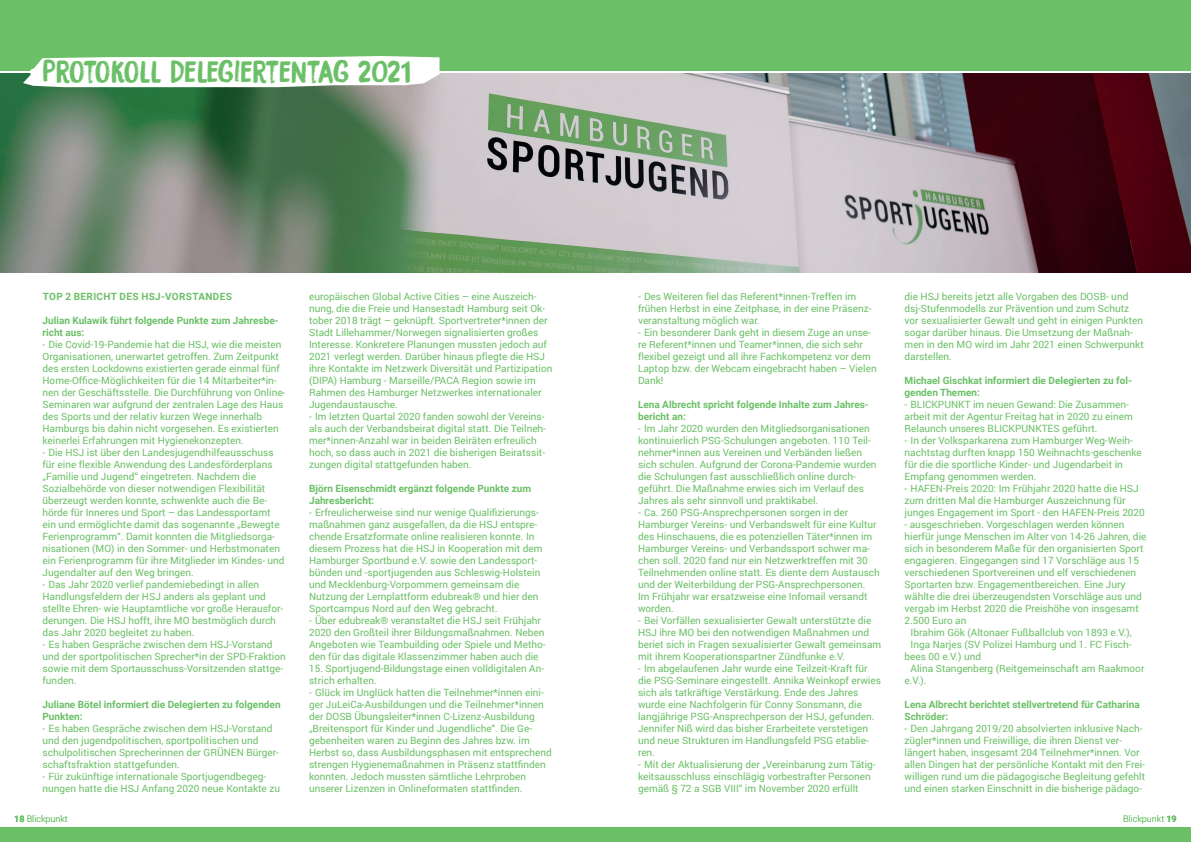
<style>
.page{position:relative;width:1191px;height:842px;background:#fff}
.page>*{position:absolute;margin:0;border:0;box-sizing:border-box;transform-origin:0 0}
.t1{font:28px "DK Bocadillo";letter-spacing:-.015em;color:#6bc067}
.t2{font:10px/12px "Roboto";color:#6bc067}
.t3{font:700 10px/12px "Roboto";color:#6bc067}
.t4{font:700 10px "Roboto";letter-spacing:.035em;color:#6bc067}
.t5{font:300 9px "Roboto";color:#6bc067}
.s1{font-weight:700}
</style>
<div class="page">
<img style="left:0;top:74px;width:1191px;height:198px">
<div style="left:0;top:0;width:1191px;height:71px;background:#6bc067"></div>
<svg style="left:23px;top:56px;width:416px;height:31px"></svg>
<div style="left:0;top:828px;width:1191px;height:14px;background:#6bc067"></div>
<h1 class="t1" style="left:43px;top:54px;width:370px">PROTOKOLL DELEGIERTENTAG 2021</h1>
<p class="t4" style="left:43px;top:289px;width:191px">TOP 2 BERICHT DES HSJ-VORSTANDES</p>
<p class="t3" style="left:43px;top:314px;width:238px">Julian Kulawik führt folgende Punkte zum Jahresbe&shy;richt aus:</p>
<p class="t2" style="left:43px;top:338px;width:244px">- Die Covid-19-Pandemie hat die HSJ, wie die meisten Organisationen, unerwartet getroffen. Zum Zeitpunkt des ersten Lockdowns existierten gerade einmal fünf Home-Office-Möglichkeiten für die 14 Mitarbeiter*in&shy;nen der Geschäftsstelle. Die Durchführung von Online-Seminaren war aufgrund der zentralen Lage des Haus des Sports und der relativ kurzen Wege innerhalb Hamburgs bis dahin nicht vorgesehen. Es existierten keinerlei Erfahrungen mit Hygienekonzepten.</p>
<p class="t2" style="left:43px;top:446px;width:244px">- Die HSJ ist über den Landesjugendhilfeausschuss für eine flexible Anwendung des Landesförderplans „Familie und Jugend“ eingetreten. Nachdem die Sozialbehörde von dieser notwendigen Flexibilität überzeugt werden konnte, schwenkte auch die Be&shy;hörde für Inneres und Sport – das Landessportamt ein und ermöglichte damit das sogenannte „Bewegte Ferienprogramm“. Damit konnten die Mitgliedsorga&shy;nisationen (MO) in den Sommer- und Herbstmonaten ein Ferienprogramm für ihre Mitglieder im Kindes- und Jugendalter auf den Weg bringen.</p>
<p class="t2" style="left:43px;top:578px;width:242px">- Das Jahr 2020 verlief pandemiebedingt in allen Handlungsfeldern der HSJ anders als geplant und stellte Ehren- wie Hauptamtliche vor große Herausfor&shy;derungen. Die HSJ hofft, ihre MO bestmöglich durch das Jahr 2020 begleitet zu haben.</p>
<p class="t2" style="left:43px;top:638px;width:245px">- Es haben Gespräche zwischen dem HSJ-Vorstand und der sportpolitischen Sprecher*in der SPD-Fraktion sowie mit dem Sportausschuss-Vorsitzenden stattge&shy;funden.</p>
<p class="t3" style="left:43px;top:698px;width:240px">Juliane Bötel informiert die Delegierten zu folgenden<br>Punkten:</p>
<p class="t2" style="left:43px;top:722px;width:238px">- Es haben Gespräche zwischen dem HSJ-Vorstand und den jugendpolitischen, sportpolitischen und schulpolitischen Sprecherinnen der GRÜNEN Bürger&shy;schaftsfraktion stattgefunden.</p>
<p class="t2" style="left:43px;top:770px;width:239px">- Für zukünftige internationale Sportjugendbegeg&shy;nungen hatte die HSJ Anfang 2020 neue Kontakte zu</p>
<p class="t2" style="left:309px;top:290px;width:245px">europäischen Global Active Cities – eine Auszeich&shy;nung, die die Freie und Hansestadt Hamburg seit Ok&shy;tober 2018 trägt – geknüpft. Sportvertreter*innen der Stadt Lillehammer/Norwegen signalisierten großes Interesse. Konkretere Planungen mussten jedoch auf 2021 verlegt werden. Darüber hinaus pflegte die HSJ ihre Kontakte im Netzwerk Diversität und Partizipation (DIPA) Hamburg - Marseille/PACA Region sowie im Rahmen des Hamburger Netzwerkes internationaler Jugendaustausche.</p>
<p class="t2" style="left:309px;top:410px;width:238px">- Im letzten Quartal 2020 fanden sowohl der Vereins&shy;als auch der Verbandsbeirat digital statt. Die Teilneh&shy;mer*innen-Anzahl war in beiden Beiräten erfreulich hoch, so dass auch in 2021 die bisherigen Beiratssit&shy;zungen digital stattgefunden haben.</p>
<p class="t3" style="left:309px;top:482px;width:223px">Björn Eisenschmidt ergänzt folgende Punkte zum<br>Jahresbericht:</p>
<p class="t2" style="left:309px;top:506px;width:235px">- Erfreulicherweise sind nur wenige Qualifizierungs&shy;maßnahmen ganz ausgefallen, da die HSJ entspre&shy;chende Ersatzformate online realisieren konnte. In diesem Prozess hat die HSJ in Kooperation mit dem Hamburger Sportbund e.V. sowie den Landessport&shy;bünden und -sportjugenden aus Schleswig-Holstein und Mecklenburg-Vorpommern gemeinsam die Nutzung der Lernplattform edubreak® und hier den Sportcampus Nord auf den Weg gebracht.</p>
<p class="t2" style="left:309px;top:614px;width:238px">- Über edubreak® veranstaltet die HSJ seit Frühjahr 2020 den Großteil ihrer Bildungsmaßnahmen. Neben Angeboten wie Teambuilding oder Spiele und Metho&shy;den für das digitale Klassenzimmer haben auch die</p>
<p class="t2" style="left:309px;top:662px;width:237px">15. Sportjugend-Bildungstage einen volldigitalen An&shy;strich erhalten.</p>
<p class="t2" style="left:309px;top:686px;width:244px">- Glück im Unglück hatten die Teilnehmer*innen eini&shy;ger JuLeiCa-Ausbildungen und die Teilnehmer*innen der DOSB Übungsleiter*innen C-Lizenz-Ausbildung „Breitensport für Kinder und Jugendliche“. Die Ge&shy;gebenheiten waren zu Beginn des Jahres bzw. im Herbst so, dass Ausbildungsphasen mit entsprechend strengen Hygienemaßnahmen in Präsenz stattfinden konnten. Jedoch mussten sämtliche Lehrproben unserer Lizenzen in Onlineformaten stattfinden.</p>
<p class="t2" style="left:638px;top:290px;width:235px">- Des Weiteren fiel das Referent*innen-Treffen im frühen Herbst in eine Zeitphase, in der eine Präsenz&shy;veranstaltung möglich war.</p>
<p class="t2" style="left:638px;top:326px;width:240px">- Ein besonderer Dank geht in diesem Zuge an unse&shy;re Referent*innen und Teamer*innen, die sich sehr flexibel gezeigt und all ihre Fachkompetenz vor dem Laptop bzw. der Webcam eingebracht haben – Vielen Dank!</p>
<p class="t3" style="left:638px;top:398px;width:232px">Lena Albrecht spricht folgende Inhalte zum Jahres&shy;bericht an:</p>
<p class="t2" style="left:638px;top:422px;width:240px">- Im Jahr 2020 wurden den Mitgliedsorganisationen kontinuierlich PSG-Schulungen angeboten. 110 Teil&shy;nehmer*innen aus Vereinen und Verbänden ließen sich schulen. Aufgrund der Corona-Pandemie wurden die Schulungen fast ausschließlich online durch&shy;geführt. Die Maßnahme erwies sich im Verlauf des Jahres als sehr sinnvoll und praktikabel.</p>
<p class="t2" style="left:638px;top:506px;width:243px">- Ca. 260 PSG-Ansprechpersonen sorgen in der Hamburger Vereins- und Verbandswelt für eine Kultur des Hinschauens, die es potenziellen Täter*innen im Hamburger Vereins- und Verbandssport schwer ma&shy;chen soll. 2020 fand nur ein Netzwerktreffen mit 30<br>Teilnehmenden online statt. Es diente dem Austausch und der Weiterbildung der PSG-Ansprechpersonen.<br>Im Frühjahr war ersatzweise eine Infomail versandt worden.</p>
<p class="t2" style="left:638px;top:614px;width:245px">- Bei Vorfällen sexualisierter Gewalt unterstützte die HSJ ihre MO bei den notwendigen Maßnahmen und beriet sich in Fragen sexualisierter Gewalt gemeinsam mit ihrem Kooperationspartner Zündfunke e.V.</p>
<p class="t2" style="left:638px;top:662px;width:244px">- Im abgelaufenen Jahr wurde eine Teilzeit-Kraft für die PSG-Seminare eingestellt. Annika Weinkopf erwies sich als tatkräftige Verstärkung. Ende des Jahres wurde eine Nachfolgerin für Conny Sonsmann, die langjährige PSG-Ansprechperson der HSJ, gefunden.<br>Jennifer Niß wird das bisher Erarbeitete verstetigen und neue Strukturen im Handlungsfeld PSG etablie&shy;ren.</p>
<p class="t2" style="left:638px;top:758px;width:239px">- Mit der Aktualisierung der „Vereinbarung zum Tätig&shy;keitsausschluss einschlägig vorbestrafter Personen gemäß § 72 a SGB VIII“ im November 2020 erfüllt</p>
<p class="t2" style="left:904px;top:290px;width:241px">die HSJ bereits jetzt alle Vorgaben des DOSB- und dsj-Stufenmodells zur Prävention und zum Schutz vor sexualisierter Gewalt und geht in einigen Punkten sogar darüber hinaus. Die Umsetzung der Maßnah&shy;men in den MO wird im Jahr 2021 einen Schwerpunkt darstellen.</p>
<p class="t3" style="left:904px;top:374px;width:229px">Michael Gischkat informiert die Delegierten zu fol&shy;genden Themen:</p>
<p class="t2" style="left:904px;top:398px;width:230px">- BLICKPUNKT im neuen Gewand: Die Zusammen&shy;arbeit mit der Agentur Freitag hat in 2020 zu einem<br>Relaunch unseres BLICKPUNKTES geführt.</p>
<p class="t2" style="left:904px;top:434px;width:239px">- In der Volksparkarena zum Hamburger Weg-Weih&shy;nachtstag durften knapp 150 Weihnachts-geschenke für die die sportliche Kinder- und Jugendarbeit in Empfang genommen werden.</p>
<p class="t2" style="left:904px;top:482px;width:242px">- HAFEN-Preis 2020: Im Frühjahr 2020 hatte die HSJ zum dritten Mal die Hamburger Auszeichnung für junges Engagement im Sport - den HAFEN-Preis 2020</p>
<p class="t2" style="left:904px;top:518px;width:221px">- ausgeschrieben. Vorgeschlagen werden können</p>
<p class="t2" style="left:904px;top:530px;width:243px">hierfür junge Menschen im Alter von 14-26 Jahren, die</p>
<p class="t2" style="left:904px;top:542px;width:240px">sich in besonderem Maße für den organisierten Sport</p>
<p class="t2" style="left:904px;top:554px;width:236px">engagieren. Eingegangen sind 17 Vorschläge aus 15</p>
<p class="t2" style="left:904px;top:566px;width:233px">verschiedenen Sportvereinen und elf verschiedenen</p>
<p class="t2" style="left:904px;top:578px;width:222px">Sportarten bzw. Engagementbereichen. Eine Jury</p>
<p class="t2" style="left:904px;top:590px;width:239px">wählte die drei überzeugendsten Vorschläge aus und</p>
<p class="t2" style="left:904px;top:602px;width:236px">vergab im Herbst 2020 die Preishöhe von insgesamt</p>
<p class="t2" style="left:904px;top:614px;width:63px">2.500 Euro an</p>
<p class="t2" style="left:910px;top:626px;width:223px">Ibrahim Gök (Altonaer Fußballclub von 1893 e.V.),</p>
<p class="t2" style="left:910px;top:638px;width:223px">Inga Narjes (SV Polizei Hamburg und 1. FC Fisch-</p>
<p class="t2" style="left:904px;top:650px;width:78px">bees 00 e.V.) und</p>
<p class="t2" style="left:910px;top:662px;width:235px">Alina Stangenberg (Reitgemeinschaft am Raakmoor</p>
<p class="t2" style="left:904px;top:674px;width:23px">e.V.).</p>
<p class="t3" style="left:904px;top:698px;width:237px">Lena Albrecht berichtet stellvertretend für Catharina<br>Schröder:</p>
<p class="t2" style="left:904px;top:722px;width:242px">- Den Jahrgang 2019/20 absolvierten inklusive Nach&shy;zügler*innen und Freiwillige, die ihren Dienst ver&shy;längert haben, insgesamt 204 Teilnehmer*innen. Vor allen Dingen hat der persönliche Kontakt mit den Frei&shy;willigen rund um die pädagogische Begleitung gefehlt und einen starken Einschnitt in die bisherige pädago-</p>
<p class="t5" style="left:14px;top:813px;width:55px"><span class="s1">18</span> Blickpunkt</p>
<p class="t5" style="left:1123px;top:813px;width:55px">Blickpunkt <span class="s1">19</span></p>
</div>
